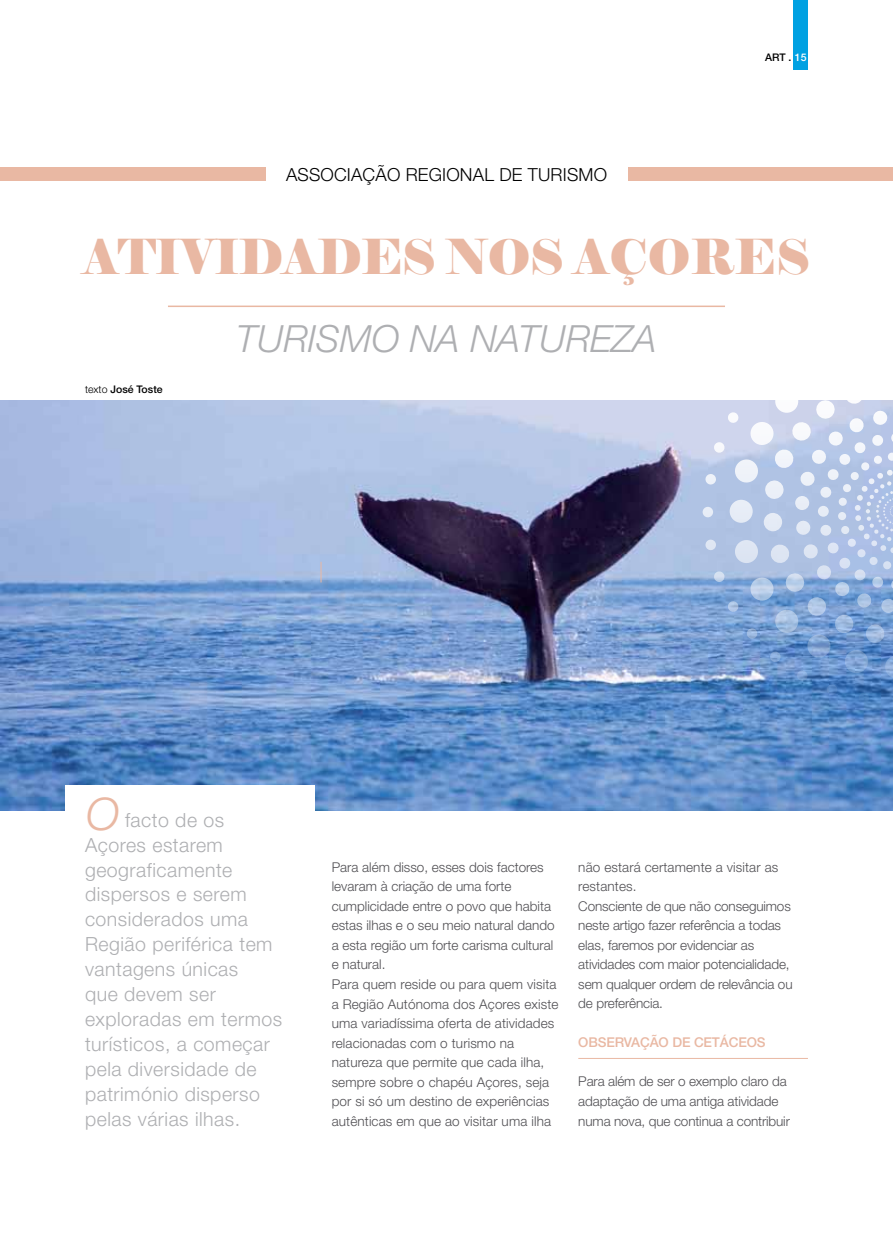
<style>
.page{position:relative;width:893px;height:1234px;background:#fff}
.page>*{position:absolute;margin:0;border:0;box-sizing:border-box;transform-origin:0 0}
.t1{font:48px "Elephant";letter-spacing:-.025em;color:#e9b8a3}
.t2{font:italic 300 45px "Helvetica Neue";color:#e9b8a3}
.t3{font:italic 300 37.5px "Helvetica Neue";color:#aeafb2}
.t4{font:300 19.5px/24.9px "Helvetica Neue";letter-spacing:.025em;color:#aeafb2}
.t5{font:300 18px "Helvetica Neue";letter-spacing:.01em;color:#000}
.t6{font:300 13.5px/19.5px "Helvetica Neue";color:#504f53}
.t7{font:500 13.5px "Helvetica Neue";letter-spacing:-.01em;color:#e9b8a3}
.t8{font:500 10.5px "Helvetica Neue";color:#000}
.s1{color:#fff}
.s2{font-weight:300}
</style>
<div class="page">
<img style="left:0;top:401px;width:893px;height:409px">
<svg style="left:703px;top:400px;width:190px;height:306px;background:#9fb8de"></svg>
<div style="left:65px;top:784px;width:250px;height:375px;background:#fff"></div>
<div style="left:0;top:167px;width:265px;height:13px;background:#e9b8a3"></div>
<div style="left:794px;top:0;width:14px;height:69px;background:#00a1e2"></div>
<hr style="left:168px;top:305px;width:557px;height:2px;background:#e9b8a3">
<div style="left:629px;top:167px;width:264px;height:13px;background:#e9b8a3"></div>
<hr style="left:578px;top:1057px;width:230px;height:1px;background:#e9b8a3">
<svg style="left:321px;top:561px;width:1px;height:21px"></svg>
<h3 class="t5" style="left:286px;top:164px;width:322px">Associação Regional de Tur ismo</h3>
<p class="t8" style="left:765px;top:51px;width:43px">ART . <span class="s1">15</span></p>
<h1 class="t1" style="left:83px;top:227px;width:729px">ATIVIDADES NOS AÇORES</h1>
<p class="t8" style="left:85px;top:383px;width:79px"><span class="s2">texto</span> José Toste</p>
<h3 class="t3" style="left:236px;top:316px;width:422px">TURISMO NA NATUREZA</h3>
<h2 class="t2" style="left:86px;top:786px;width:35px">O</h2>
<p class="t4" style="left:85px;top:806px;width:199px;text-indent:40px">facto de os<br>Açores estarem geograficamente dispersos e serem considerados uma<br>Região periférica tem vantagens únicas<br>que devem ser exploradas em termos turísticos, a começar pela diversidade de património disperso pelas várias ilhas.</p>
<p class="t6" style="left:332px;top:856px;width:228px">Para além disso, esses dois factores levaram à criação de uma forte cumplicidade entre o povo que habita estas ilhas e o seu meio natural dando a esta região um forte carisma cultural e natural.<br>Para quem reside ou para quem visita a Região Autónoma dos Açores existe uma variadíssima oferta de atividades relacionadas com o turismo na natureza que permite que cada ilha, sempre sobre o chapéu Açores, seja por si só um destino de experiências autênticas em que ao visitar uma ilha</p>
<p class="t6" style="left:578px;top:856px;width:216px">não estará certamente a visitar as restantes.<br>Consciente de que não conseguimos neste artigo fazer referência a todas elas, faremos por evidenciar as atividades com maior potencialidade, sem qualquer ordem de relevância ou de preferência.</p>
<p class="t7" style="left:578px;top:1034px;width:189px">OBSERVAÇÃO DE CETÁCEOS</p>
<p class="t6" style="left:578px;top:1071px;width:213px">Para além de ser o exemplo claro da adaptação de uma antiga atividade numa nova, que continua a contribuir</p>
</div>
